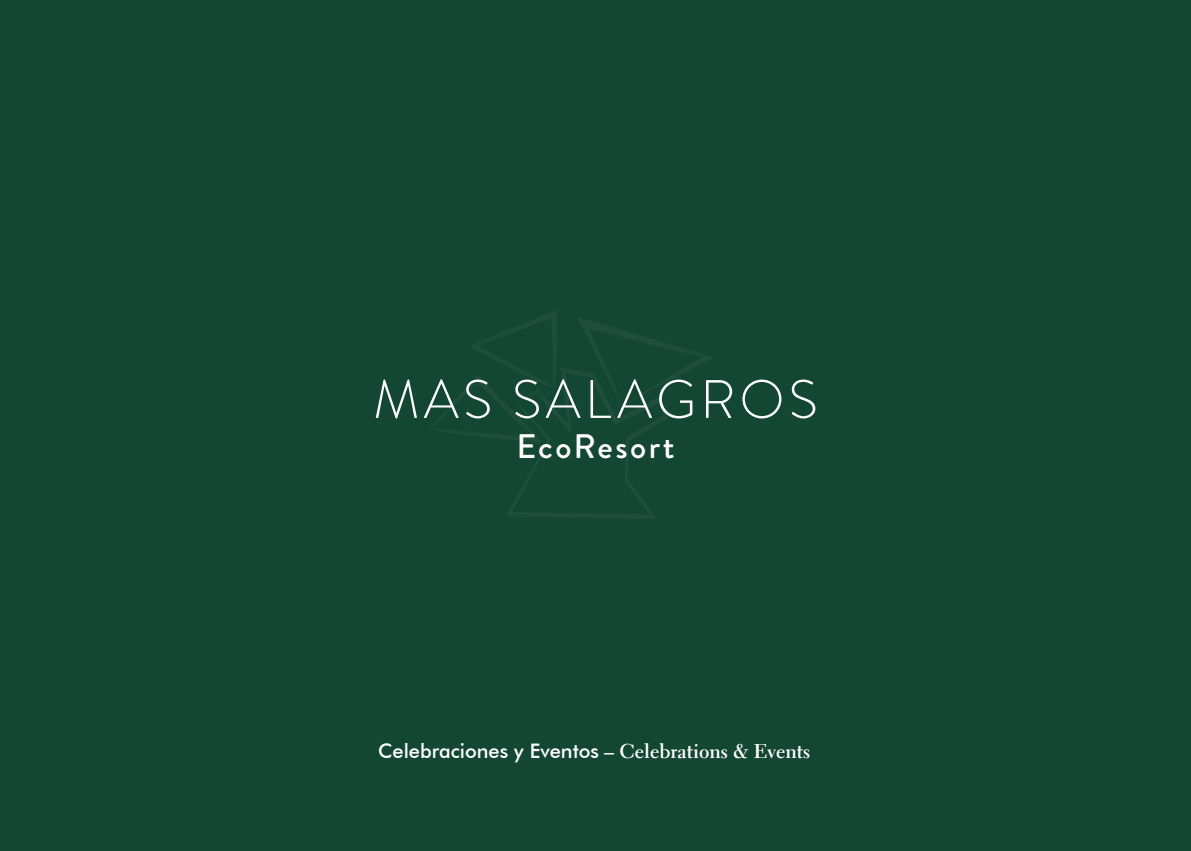
<style>
.page{position:relative;width:1191px;height:851px;background:#fff}
.page>*{position:absolute;margin:0;border:0;box-sizing:border-box;transform-origin:0 0}
.t1{font:300 54px "Brandon Grotesque";letter-spacing:.075em;color:#fff}
.t2{font:500 34px "Brandon Grotesque";letter-spacing:.075em;color:#fff}
.t3{font:500 20px "Futura BT";color:#fff}
.s1{font-family:"Electra LT Std";font-weight:700}
</style>
<div class="page">
<div style="left:0;top:0;width:1191px;height:850px;background:#144733"></div>
<svg style="left:431px;top:311px;width:282px;height:208px"></svg>
<h1 class="t1" style="left:373px;top:362px;width:446px">MAS SALAGROS</h1>
<h2 class="t2" style="left:516px;top:422px;width:160px">EcoResort</h2>
<p class="t3" style="left:378px;top:738px;width:433px">Celebraciones y Eventos <span class="s1">– Celebrations &amp; Events</span></p>
</div>
